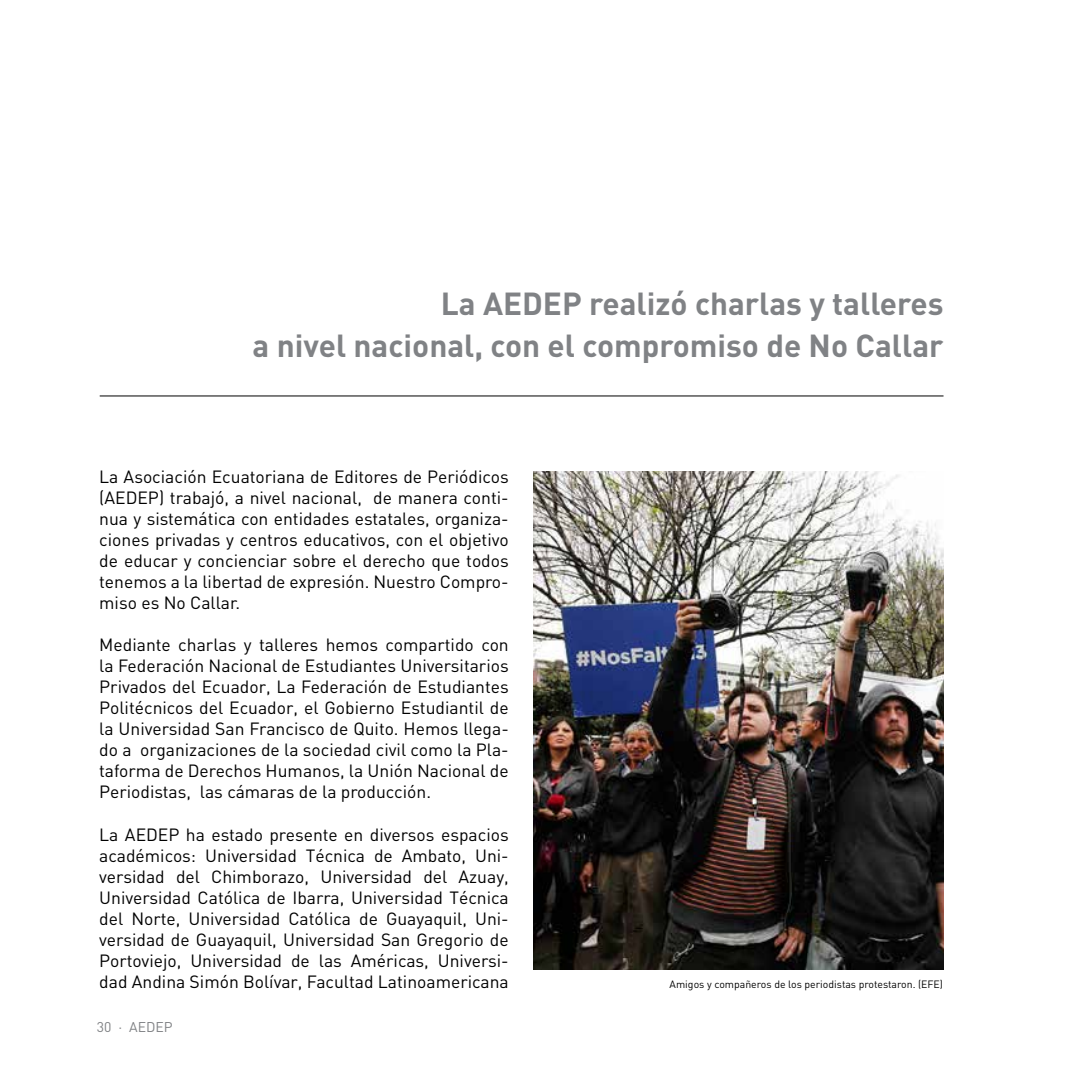
<style>
.page{position:relative;width:1092px;height:1092px;background:#fff}
.page>*{position:absolute;margin:0;border:0;box-sizing:border-box;transform-origin:0 0}
.t1{font:700 31.5px/42px "DIN";color:#808285;text-align:right}
.t2{font:17.5px/21px "DIN";color:#000;text-align:justify}
.t3{font:14px "DIN";color:#808285}
.t4{font:10.5px "DIN";color:#000}
</style>
<div class="page">
<hr style="left:100px;top:395px;width:843px;height:1px;background:#000">
<img style="left:533px;top:471px;width:410px;height:498px">
<h1 class="t1" style="left:252px;top:281px;width:692px">La AEDEP realizó charlas y talleres<br>a nivel nacional, con el compromiso de No Callar</h1>
<p class="t2" style="left:99px;top:466px;width:411px">La Asociación Ecuatoriana de Editores de Periódicos (AEDEP) trabajó, a nivel nacional, de manera conti&shy;nua y sistemática con entidades estatales, organiza&shy;ciones privadas y centros educativos, con el objetivo de educar y concienciar sobre el derecho que todos tenemos a la libertad de expresión. Nuestro Compro&shy;miso es No Callar.</p>
<p class="t2" style="left:99px;top:634px;width:411px">Mediante charlas y talleres hemos compartido con la Federación Nacional de Estudiantes Universitarios Privados del Ecuador, La Federación de Estudiantes Politécnicos del Ecuador, el Gobierno Estudiantil de la Universidad San Francisco de Quito. Hemos llega&shy;do a organizaciones de la sociedad civil como la Pla&shy;taforma de Derechos Humanos, la Unión Nacional de Periodistas, las cámaras de la producción.</p>
<p class="t2" style="left:99px;top:823px;width:411px">La AEDEP ha estado presente en diversos espacios académicos: Universidad Técnica de Ambato, Uni&shy;versidad del Chimborazo, Universidad del Azuay, Universidad Católica de Ibarra, Universidad Técnica del Norte, Universidad Católica de Guayaquil, Uni&shy;versidad de Guayaquil, Universidad San Gregorio de Portoviejo, Universidad de las Américas, Universi&shy;dad Andina Simón Bolívar, Facultad Latinoamericana</p>
<p class="t3" style="left:97px;top:1018px;width:77px">30 · AEDEP</p>
<p class="t4" style="left:669px;top:977px;width:275px">Amigos y compañeros de los periodistas protestaron. (EFE)</p>
</div>
